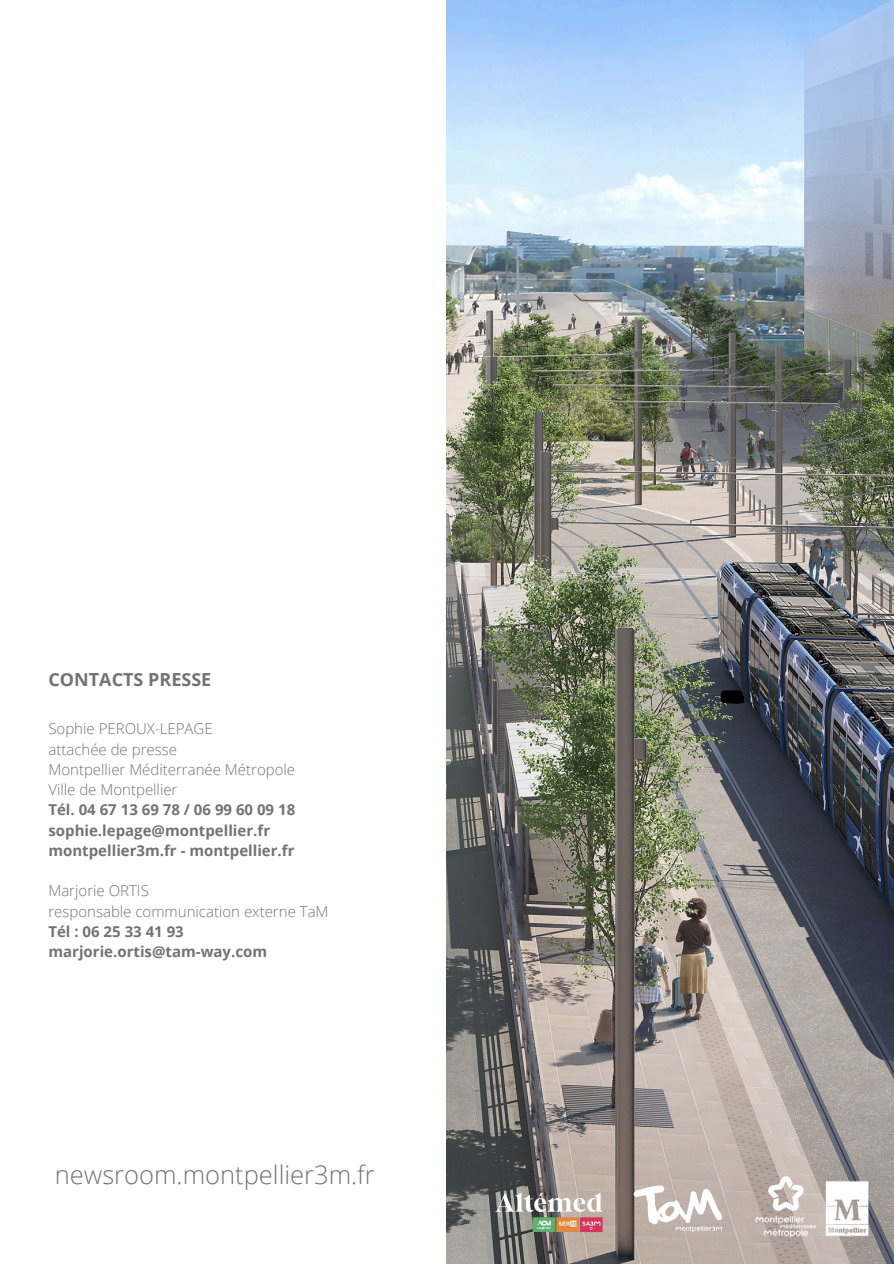
<style>
.page{position:relative;width:894px;height:1264px;background:#fff}
.page>*{position:absolute;margin:0;border:0;box-sizing:border-box;transform-origin:0 0}
.t1{font:300 25.5px "Open Sans";color:#737373}
.t2{font:700 18px "Open Sans";color:#737373}
.t3{font:300 15px/20.2px "Open Sans";color:#737373}
.t4{font:700 15px/20.2px "Open Sans";color:#737373}
</style>
<div class="page">
<img style="left:446px;top:0;width:447px;height:1263px">
<img style="left:749px;top:1165px;width:133px;height:85px">
<img style="left:446px;top:1140px;width:205px;height:123px">
<img style="left:613px;top:1161px;width:136px;height:93px">
<svg style="left:720px;top:690px;width:24px;height:13px"></svg>
<p class="t2" style="left:48px;top:666px;width:164px">CONTACTS PRESSE</p>
<p class="t3" style="left:48px;top:718px;width:248px">Sophie PEROUX-LEPAGE<br>attachée de presse<br>Montpellier Méditerranée Métropole<br>Ville de Montpellier</p>
<p class="t4" style="left:48px;top:799px;width:248px">Tél. 04 67 13 69 78 / 06 99 60 09 18 sophie.lepage@montpellier.fr montpellier3m.fr - montpellier.fr</p>
<p class="t3" style="left:48px;top:880px;width:281px">Marjorie ORTIS<br>responsable communication externe TaM</p>
<p class="t4" style="left:48px;top:920px;width:220px">Tél : 06 25 33 41 93 marjorie.ortis@tam-way.com</p>
<h1 class="t1" style="left:55px;top:1156px;width:321px">newsroom.montpellier3m.fr</h1>
</div>
